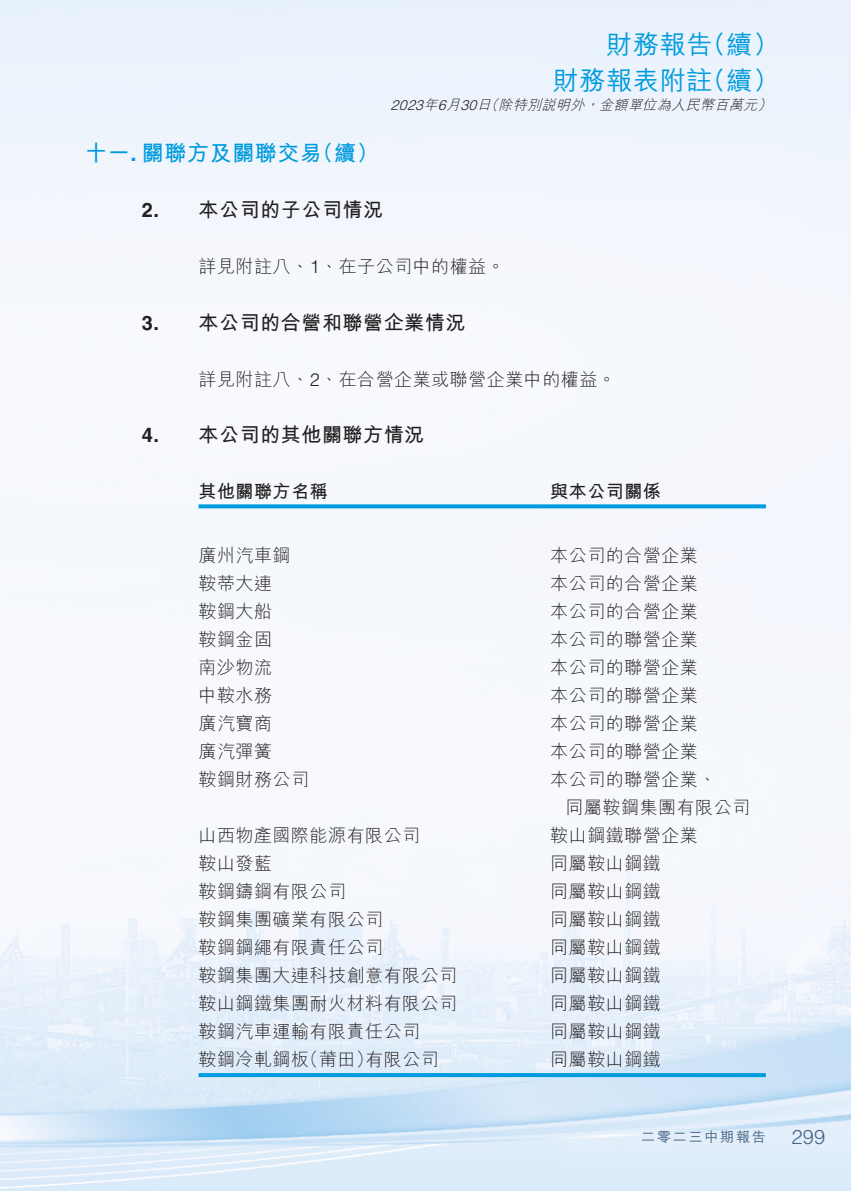
<style>
.page{position:relative;width:851px;height:1191px;background:#fff}
.page>*{position:absolute;margin:0;border:0;box-sizing:border-box;transform-origin:0 0}
.t1{font:500 26px/36px "M Hei HK";letter-spacing:.03em;color:#009bde;text-align:right}
.t2{font:700 22px "M Hei HK";letter-spacing:.03em;color:#009bde}
.t3{font:700 20px "M Hei HK";letter-spacing:.03em;color:#231f20}
.t4{font:300 20px "Helvetica LT Std";color:#466485}
.t5{font:300 18px/28px "M Hei HK";letter-spacing:.03em;color:#231f20}
.t6{font:700 18px "M Hei HK";letter-spacing:.03em;color:#231f20}
.t7{font:italic 300 14px "M Hei HK";color:#231f20}
.t8{font:500 14px "M Hei HK";letter-spacing:.13em;color:#466485}
.s1{font-family:"Helvetica LT Std"}
</style>
<div class="page">
<img style="left:0;top:0;width:850px;height:1191px">
<svg style="left:198px;top:504px;width:341px;height:4px"></svg>
<svg style="left:539px;top:504px;width:226px;height:4px"></svg>
<svg style="left:198px;top:1073px;width:341px;height:4px"></svg>
<svg style="left:539px;top:1073px;width:226px;height:4px"></svg>
<h1 class="t1" style="left:552px;top:24px;width:228px">財務報告（續）<br>財務報表附註（續）</h1>
<p class="t7" style="left:390px;top:98px;width:386px"><span class="s1">2023</span>年<span class="s1">6</span>月<span class="s1">30</span>日（除特別說明外，金額單位為人民幣百萬元）</p>
<p class="t2" style="left:85px;top:137px;width:295px">十一<span class="s1">.</span> 關聯方及關聯交易（續）</p>
<p class="t3" style="left:142px;top:195px;width:243px"><span class="s1">2.</span> 本公司的子公司情況</p>
<p class="t5" style="left:198px;top:253px;width:308px">詳見附註八、<span class="s1">1</span>、在子公司中的權益。</p>
<p class="t3" style="left:142px;top:307px;width:325px"><span class="s1">3.</span> 本公司的合營和聯營企業情況</p>
<p class="t5" style="left:198px;top:365px;width:419px">詳見附註八、<span class="s1">2</span>、在合營企業或聯營企業中的權益。</p>
<p class="t3" style="left:142px;top:419px;width:284px"><span class="s1">4.</span> 本公司的其他關聯方情況</p>
<p class="t6" style="left:198px;top:478px;width:131px">其他關聯方名稱</p>
<p class="t6" style="left:550px;top:478px;width:112px">與本公司關係</p>
<p class="t5" style="left:198px;top:541px;width:94px">廣州汽車鋼</p>
<p class="t5" style="left:550px;top:541px;width:149px">本公司的合營企業</p>
<p class="t5" style="left:198px;top:569px;width:75px">鞍蒂大連</p>
<p class="t5" style="left:550px;top:569px;width:149px">本公司的合營企業</p>
<p class="t5" style="left:198px;top:597px;width:75px">鞍鋼大船</p>
<p class="t5" style="left:550px;top:597px;width:149px">本公司的合營企業</p>
<p class="t5" style="left:198px;top:625px;width:75px">鞍鋼金固</p>
<p class="t5" style="left:550px;top:625px;width:149px">本公司的聯營企業</p>
<p class="t5" style="left:198px;top:653px;width:75px">南沙物流</p>
<p class="t5" style="left:550px;top:653px;width:149px">本公司的聯營企業</p>
<p class="t5" style="left:198px;top:681px;width:75px">中鞍水務</p>
<p class="t5" style="left:550px;top:681px;width:149px">本公司的聯營企業</p>
<p class="t5" style="left:198px;top:709px;width:75px">廣汽寶商</p>
<p class="t5" style="left:550px;top:709px;width:149px">本公司的聯營企業</p>
<p class="t5" style="left:198px;top:737px;width:75px">廣汽彈簧</p>
<p class="t5" style="left:550px;top:737px;width:149px">本公司的聯營企業</p>
<p class="t5" style="left:198px;top:765px;width:112px">鞍鋼財務公司</p>
<p class="t5" style="left:565px;top:765px;width:186px;text-indent:-15px">本公司的聯營企業、<br>同屬鞍鋼集團有限公司</p>
<p class="t5" style="left:198px;top:821px;width:223px">山西物產國際能源有限公司</p>
<p class="t5" style="left:550px;top:821px;width:149px">鞍山鋼鐵聯營企業</p>
<p class="t5" style="left:198px;top:849px;width:75px">鞍山發藍</p>
<p class="t5" style="left:550px;top:849px;width:112px">同屬鞍山鋼鐵</p>
<p class="t5" style="left:198px;top:877px;width:149px">鞍鋼鑄鋼有限公司</p>
<p class="t5" style="left:550px;top:877px;width:112px">同屬鞍山鋼鐵</p>
<p class="t5" style="left:198px;top:905px;width:186px">鞍鋼集團礦業有限公司</p>
<p class="t5" style="left:550px;top:905px;width:112px">同屬鞍山鋼鐵</p>
<p class="t5" style="left:198px;top:933px;width:186px">鞍鋼鋼繩有限責任公司</p>
<p class="t5" style="left:550px;top:933px;width:112px">同屬鞍山鋼鐵</p>
<p class="t5" style="left:198px;top:961px;width:260px">鞍鋼集團大連科技創意有限公司</p>
<p class="t5" style="left:550px;top:961px;width:112px">同屬鞍山鋼鐵</p>
<p class="t5" style="left:198px;top:989px;width:260px">鞍山鋼鐵集團耐火材料有限公司</p>
<p class="t5" style="left:550px;top:989px;width:112px">同屬鞍山鋼鐵</p>
<p class="t5" style="left:198px;top:1017px;width:223px">鞍鋼汽車運輸有限責任公司</p>
<p class="t5" style="left:550px;top:1017px;width:112px">同屬鞍山鋼鐵</p>
<p class="t5" style="left:198px;top:1045px;width:242px">鞍鋼冷軋鋼板（莆田）有限公司</p>
<p class="t5" style="left:550px;top:1045px;width:112px">同屬鞍山鋼鐵</p>
<p class="t8" style="left:641px;top:1127px;width:126px">二零二三中期報告</p>
<p class="t4" style="left:791px;top:1124px;width:35px">299</p>
</div>
